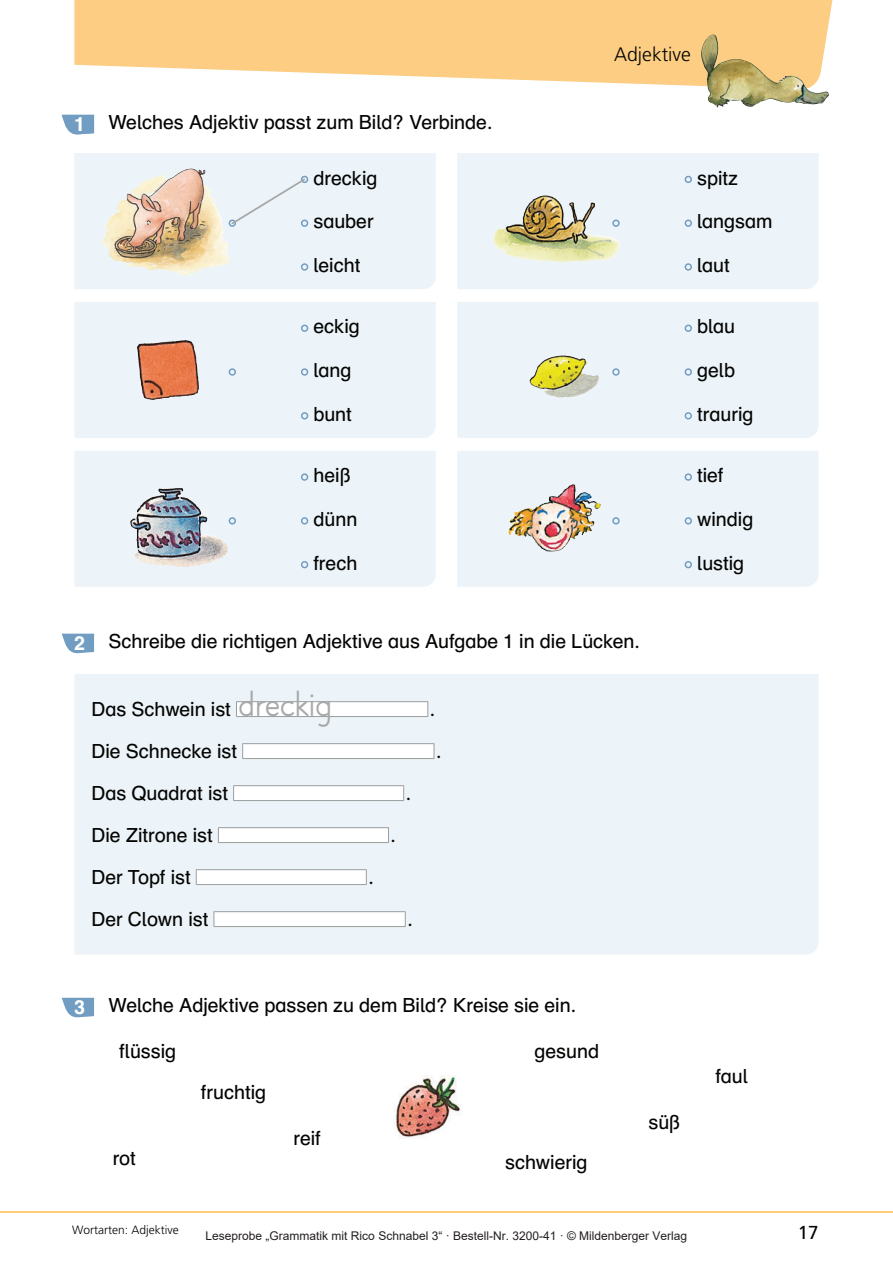
<style>
.page{position:relative;width:893px;height:1263px;background:#fff}
.page>*{position:absolute;margin:0;border:0;box-sizing:border-box;transform-origin:0 0}
.t1{font:36px "Druckschrift MV141119";color:#a7a8a8}
.t2{font:19.5px "Schulbuch Nord OT";color:#040503}
.t3{font:300 19.5px "Frutiger SB";color:#040503}
.t4{font:18.75px "Frutiger LT Std";color:#040503}
.t5{font:12px "Arial";color:#231f20}
.t6{font:300 12px "Frutiger LT Std";color:#040503}
.s1{font-weight:700;font-size:21px;color:#fff}
.s2{font-weight:700;color:#fff}
</style>
<div class="page">
<svg style="left:74px;top:0;width:759px;height:86px;background:#fcd391"></svg>
<hr style="left:0;top:1211px;width:893px;height:2px;background:#fabd49">
<img style="left:701px;top:36px;width:122px;height:72px">
<svg style="left:74px;top:153px;width:362px;height:136px;background:#e9eae8"></svg>
<div style="left:74px;top:302px;width:362px;height:136px;background:#edf4f9"></div>
<div style="left:74px;top:451px;width:362px;height:136px;background:#edf4f9"></div>
<div style="left:457px;top:153px;width:362px;height:136px;background:#edf4f9"></div>
<div style="left:457px;top:302px;width:362px;height:136px;background:#edf4f9"></div>
<div style="left:457px;top:451px;width:362px;height:136px;background:#edf4f9"></div>
<div style="left:74px;top:674px;width:745px;height:281px;background:#edf4f9"></div>
<img style="left:394px;top:1076px;width:67px;height:62px">
<img style="left:117px;top:169px;width:72px;height:39px">
<img style="left:508px;top:485px;width:93px;height:67px">
<img style="left:137px;top:340px;width:62px;height:60px">
<img style="left:530px;top:355px;width:69px;height:43px">
<svg style="left:62px;top:115px;width:32px;height:20px"></svg>
<svg style="left:62px;top:634px;width:32px;height:20px"></svg>
<svg style="left:62px;top:998px;width:32px;height:20px"></svg>
<div style="left:301px;top:176px;width:7px;height:7px;border:2px solid #729dc2;border-radius:50%"></div>
<div style="left:229px;top:219px;width:7px;height:8px;border:2px solid #729dc2;border-radius:50%"></div>
<div style="left:301px;top:219px;width:7px;height:8px;border:2px solid #729dc2;border-radius:50%"></div>
<div style="left:301px;top:263px;width:7px;height:8px;border:2px solid #729dc2;border-radius:50%"></div>
<div style="left:685px;top:176px;width:7px;height:7px;border:2px solid #729dc2;border-radius:50%"></div>
<div style="left:685px;top:219px;width:7px;height:8px;border:2px solid #729dc2;border-radius:50%"></div>
<div style="left:685px;top:263px;width:7px;height:8px;border:2px solid #729dc2;border-radius:50%"></div>
<div style="left:301px;top:325px;width:7px;height:7px;border:2px solid #729dc2;border-radius:50%"></div>
<div style="left:229px;top:368px;width:7px;height:8px;border:2px solid #729dc2;border-radius:50%"></div>
<div style="left:301px;top:368px;width:7px;height:8px;border:2px solid #729dc2;border-radius:50%"></div>
<div style="left:301px;top:412px;width:7px;height:7px;border:2px solid #729dc2;border-radius:50%"></div>
<div style="left:685px;top:325px;width:7px;height:7px;border:2px solid #729dc2;border-radius:50%"></div>
<div style="left:612px;top:368px;width:8px;height:8px;border:2px solid #729dc2;border-radius:50%"></div>
<div style="left:685px;top:368px;width:7px;height:8px;border:2px solid #729dc2;border-radius:50%"></div>
<div style="left:685px;top:412px;width:7px;height:7px;border:2px solid #729dc2;border-radius:50%"></div>
<div style="left:301px;top:473px;width:7px;height:8px;border:2px solid #729dc2;border-radius:50%"></div>
<div style="left:229px;top:517px;width:7px;height:7px;border:2px solid #729dc2;border-radius:50%"></div>
<div style="left:301px;top:517px;width:7px;height:7px;border:2px solid #729dc2;border-radius:50%"></div>
<div style="left:301px;top:561px;width:7px;height:7px;border:2px solid #729dc2;border-radius:50%"></div>
<div style="left:685px;top:473px;width:7px;height:8px;border:2px solid #729dc2;border-radius:50%"></div>
<div style="left:612px;top:517px;width:8px;height:7px;border:2px solid #729dc2;border-radius:50%"></div>
<div style="left:685px;top:517px;width:7px;height:7px;border:2px solid #729dc2;border-radius:50%"></div>
<div style="left:685px;top:561px;width:7px;height:7px;border:2px solid #729dc2;border-radius:50%"></div>
<div style="left:236px;top:702px;width:192px;height:14px;background:#fff"></div>
<hr style="left:236px;top:701px;width:192px;height:1px;background:#9c9d9d">
<svg style="left:236px;top:702px;width:1px;height:14px"></svg>
<svg style="left:427px;top:702px;width:1px;height:14px"></svg>
<hr style="left:236px;top:716px;width:192px;height:1px;background:#9c9d9d">
<div style="left:243px;top:744px;width:191px;height:14px;background:#fff"></div>
<hr style="left:242px;top:743px;width:192px;height:1px;background:#9c9d9d">
<svg style="left:242px;top:744px;width:1px;height:14px"></svg>
<svg style="left:434px;top:744px;width:1px;height:14px"></svg>
<hr style="left:242px;top:758px;width:192px;height:1px;background:#9c9d9d">
<div style="left:234px;top:786px;width:170px;height:14px;background:#fff"></div>
<hr style="left:233px;top:785px;width:171px;height:1px;background:#9c9d9d">
<svg style="left:233px;top:786px;width:1px;height:14px"></svg>
<svg style="left:403px;top:786px;width:1px;height:14px"></svg>
<hr style="left:233px;top:800px;width:171px;height:1px;background:#9c9d9d">
<div style="left:218px;top:828px;width:170px;height:14px;background:#fff"></div>
<hr style="left:218px;top:827px;width:171px;height:1px;background:#9c9d9d">
<svg style="left:218px;top:828px;width:1px;height:14px"></svg>
<svg style="left:388px;top:828px;width:1px;height:14px"></svg>
<hr style="left:218px;top:842px;width:171px;height:1px;background:#9c9d9d">
<div style="left:196px;top:870px;width:170px;height:14px;background:#fff"></div>
<hr style="left:196px;top:869px;width:171px;height:1px;background:#9c9d9d">
<svg style="left:196px;top:870px;width:1px;height:14px"></svg>
<svg style="left:366px;top:870px;width:1px;height:14px"></svg>
<hr style="left:196px;top:884px;width:171px;height:1px;background:#9c9d9d">
<div style="left:214px;top:912px;width:191px;height:14px;background:#fff"></div>
<hr style="left:214px;top:911px;width:192px;height:1px;background:#9c9d9d">
<svg style="left:214px;top:912px;width:1px;height:14px"></svg>
<svg style="left:405px;top:912px;width:1px;height:14px"></svg>
<hr style="left:214px;top:926px;width:192px;height:1px;background:#9c9d9d">
<img style="left:493px;top:195px;width:127px;height:67px">
<img style="left:130px;top:488px;width:98px;height:79px">
<svg style="left:230px;top:177px;width:77px;height:49px;background:#e8eff4"></svg>
<p class="t2" style="left:74px;top:113px;width:420px"><span class="s1">1</span> Welches Adjektiv passt zum Bild? Verbinde.</p>
<p class="t2" style="left:313px;top:168px;width:65px">dreckig</p>
<p class="t2" style="left:313px;top:212px;width:62px">sauber</p>
<p class="t2" style="left:313px;top:256px;width:48px">leicht</p>
<p class="t2" style="left:313px;top:317px;width:48px">eckig</p>
<p class="t2" style="left:313px;top:361px;width:40px">lang</p>
<p class="t2" style="left:313px;top:405px;width:40px">bunt</p>
<p class="t2" style="left:313px;top:466px;width:39px">heiß</p>
<p class="t2" style="left:313px;top:510px;width:45px">dünn</p>
<p class="t2" style="left:313px;top:554px;width:45px">frech</p>
<p class="t3" style="left:614px;top:45px;width:78px">Adjektive</p>
<p class="t2" style="left:697px;top:168px;width:42px">spitz</p>
<p class="t2" style="left:697px;top:212px;width:77px">langsam</p>
<p class="t2" style="left:697px;top:256px;width:34px">laut</p>
<p class="t2" style="left:697px;top:317px;width:39px">blau</p>
<p class="t2" style="left:697px;top:361px;width:39px">gelb</p>
<p class="t2" style="left:697px;top:405px;width:58px">traurig</p>
<p class="t2" style="left:697px;top:466px;width:28px">tief</p>
<p class="t2" style="left:697px;top:510px;width:58px">windig</p>
<p class="t2" style="left:697px;top:554px;width:49px">lustig</p>
<p class="t2" style="left:74px;top:632px;width:567px"><span class="s2">2</span> Schreibe die richtigen Adjektive aus Aufgabe 1 in die Lücken.</p>
<p class="t2" style="left:91px;top:700px;width:141px">Das Schwein ist</p>
<h1 class="t1" style="left:239px;top:691px;width:94px">dreckig</h1>
<p class="t2" style="left:91px;top:742px;width:147px">Die Schnecke ist</p>
<p class="t2" style="left:91px;top:784px;width:138px">Das Quadrat ist</p>
<p class="t2" style="left:91px;top:826px;width:123px">Die Zitrone ist</p>
<p class="t2" style="left:391px;top:826px;width:7px">.</p>
<p class="t2" style="left:91px;top:868px;width:101px">Der Topf ist</p>
<p class="t2" style="left:368px;top:868px;width:7px">.</p>
<p class="t2" style="left:91px;top:910px;width:118px">Der Clown ist</p>
<p class="t2" style="left:406px;top:784px;width:7px">.</p>
<p class="t2" style="left:407px;top:910px;width:7px">.</p>
<p class="t2" style="left:430px;top:700px;width:7px">.</p>
<p class="t2" style="left:436px;top:742px;width:7px">.</p>
<p class="t2" style="left:74px;top:996px;width:504px"><span class="s2">3</span> Welche Adjektive passen zu dem Bild? Kreise sie ein.</p>
<p class="t2" style="left:119px;top:1042px;width:58px">flüssig</p>
<p class="t2" style="left:113px;top:1149px;width:25px">rot</p>
<p class="t6" style="left:72px;top:1224px;width:108px">Wortarten: Adjektive</p>
<p class="t2" style="left:201px;top:1083px;width:67px">fruchtig</p>
<p class="t2" style="left:293px;top:1129px;width:29px">reif</p>
<p class="t2" style="left:534px;top:1042px;width:66px">gesund</p>
<p class="t2" style="left:505px;top:1153px;width:84px">schwierig</p>
<p class="t2" style="left:648px;top:1113px;width:33px">süß</p>
<p class="t5" style="left:206px;top:1229px;width:483px">Leseprobe „Grammatik mit Rico Schnabel 3“ · Bestell-Nr. 3200-41 · © Mildenberger Verlag</p>
<p class="t2" style="left:715px;top:1067px;width:34px">faul</p>
<p class="t4" style="left:798px;top:1221px;width:22px">17</p>
</div>
